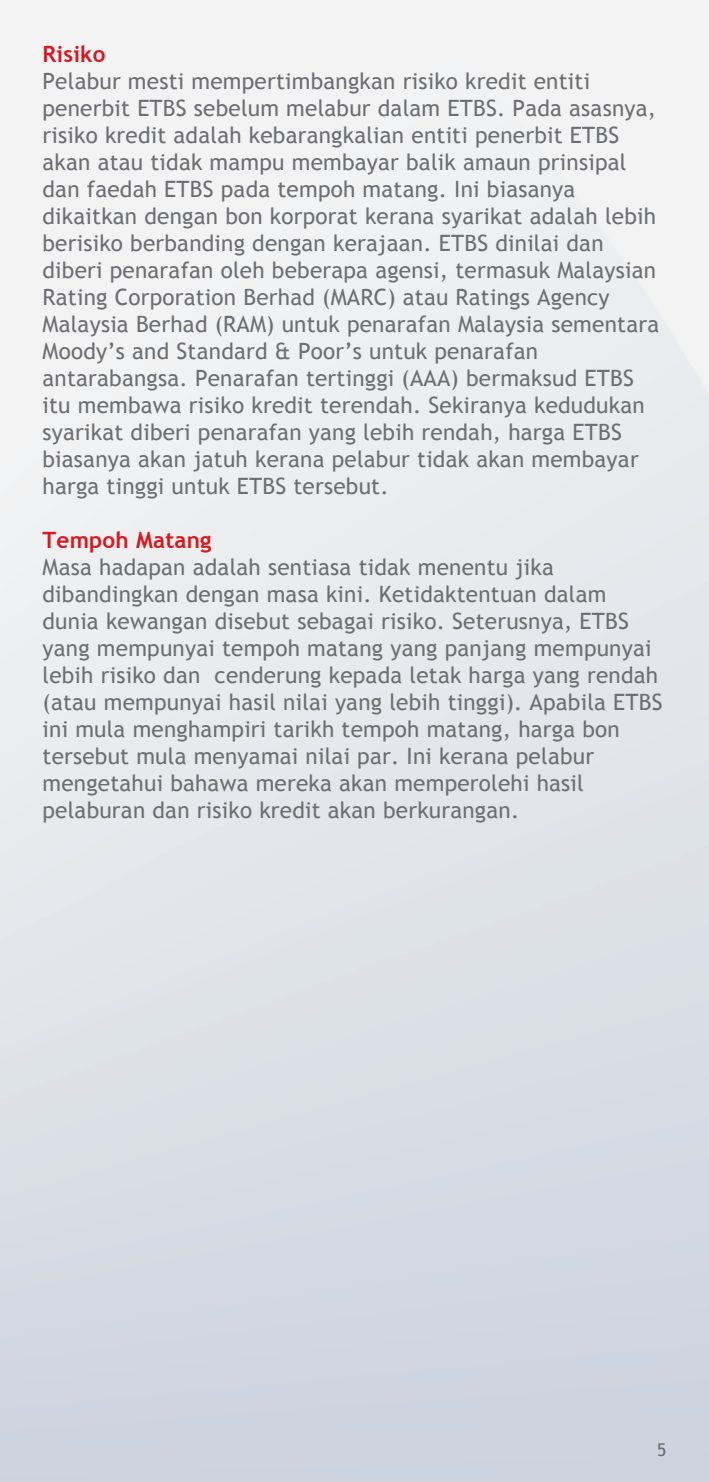
<style>
.page{position:relative;width:709px;height:1482px;background:#fff}
.page>*{position:absolute;margin:0;border:0;box-sizing:border-box;transform-origin:0 0}
.t1{font:22.5px/27px "Trebuchet MS";letter-spacing:.01em;color:#6d6e71}
.t2{font:700 22.5px "Trebuchet MS";letter-spacing:.01em;color:#d71920}
.t3{font:17.5px "Trebuchet MS";color:#656a6c}
</style>
<div class="page">
<p class="t2" style="left:43px;top:40px;width:65px">Risiko</p>
<p class="t1" style="left:43px;top:68px;width:618px">Pelabur mesti mempertimbangkan risiko kredit entiti penerbit ETBS sebelum melabur dalam ETBS. Pada asasnya, risiko kredit adalah kebarangkalian entiti penerbit ETBS akan atau tidak mampu membayar balik amaun prinsipal dan faedah ETBS pada tempoh matang. Ini biasanya dikaitkan dengan bon korporat kerana syarikat adalah lebih berisiko berbanding dengan kerajaan. ETBS dinilai dan diberi penarafan oleh beberapa agensi, termasuk Malaysian Rating Corporation Berhad (MARC) atau Ratings Agency Malaysia Berhad (RAM) untuk penarafan Malaysia sementara Moody’s and Standard &amp; Poor’s untuk penarafan antarabangsa. Penarafan tertinggi (AAA) bermaksud ETBS itu membawa risiko kredit terendah. Sekiranya kedudukan syarikat diberi penarafan yang lebih rendah, harga ETBS biasanya akan jatuh kerana pelabur tidak akan membayar harga tinggi untuk ETBS tersebut.</p>
<p class="t2" style="left:43px;top:526px;width:170px">Tempoh Matang</p>
<p class="t1" style="left:43px;top:554px;width:621px">Masa hadapan adalah sentiasa tidak menentu jika dibandingkan dengan masa kini. Ketidaktentuan dalam dunia kewangan disebut sebagai risiko. Seterusnya, ETBS yang mempunyai tempoh matang yang panjang mempunyai lebih risiko dan cenderung kepada letak harga yang rendah (atau mempunyai hasil nilai yang lebih tinggi). Apabila ETBS ini mula menghampiri tarikh tempoh matang, harga bon tersebut mula menyamai nilai par. Ini kerana pelabur mengetahui bahawa mereka akan memperolehi hasil pelaburan dan risiko kredit akan berkurangan.</p>
<p class="t3" style="left:657px;top:1439px;width:11px">5</p>
</div>
